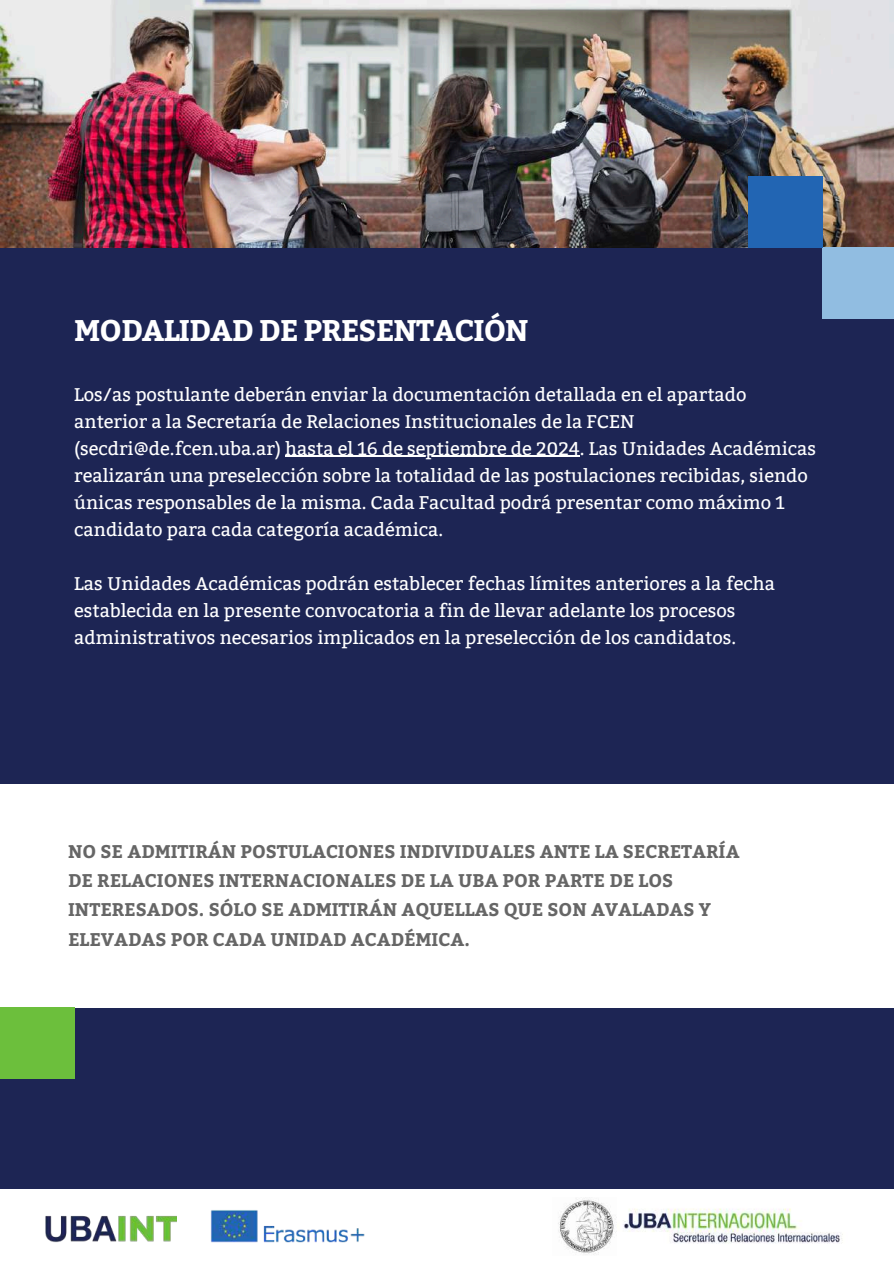
<style>
.page{position:relative;width:894px;height:1264px;background:#fff}
.page>*{position:absolute;margin:0;border:0;box-sizing:border-box;transform-origin:0 0}
.t1{font:700 29.85px "Bitter";letter-spacing:-.03em;color:#fff}
.t2{font:18.3px/27px "Bitter";color:#fff}
.t3{font:700 18.3px/29.2px "Bitter";color:#666}
</style>
<div class="page">
<div style="left:0;top:0;width:893px;height:1263px;background:#1d2554"></div>
<div style="left:0;top:784px;width:893px;height:223px;background:#fff"></div>
<div style="left:0;top:1188px;width:893px;height:75px;background:#fff"></div>
<img style="left:0;top:0;width:893px;height:248px">
<hr style="left:285px;top:456px;width:294px;height:1px;background:#fff">
<div style="left:0;top:1007px;width:74px;height:71px;background:#6cbf3c"></div>
<div style="left:822px;top:247px;width:71px;height:71px;background:#91bde1"></div>
<div style="left:747px;top:176px;width:75px;height:71px;background:#2265b3"></div>
<img style="left:45px;top:1216px;width:131px;height:27px">
<img style="left:210px;top:1210px;width:155px;height:33px">
<img style="left:558px;top:1198px;width:59px;height:57px">
<img style="left:623px;top:1208px;width:220px;height:36px">
<h1 class="t1" style="left:74px;top:308px;width:456px">MODALIDAD DE PRESENTACIÓN</h1>
<p class="t2" style="left:74px;top:381px;width:743px">Los/as postulante deberán enviar la documentación detallada en el apartado anterior a la Secretaría de Relaciones Institucionales de la FCEN (secdri@de.fcen.uba.ar) hasta el 16 de septiembre de 2024. Las Unidades Académicas realizarán una preselección sobre la totalidad de las postulaciones recibidas, siendo únicas responsables de la misma. Cada Facultad podrá presentar como máximo 1 candidato para cada categoría académica.</p>
<p class="t2" style="left:74px;top:570px;width:702px">Las Unidades Académicas podrán establecer fechas límites anteriores a la fecha establecida en la presente convocatoria a fin de llevar adelante los procesos administrativos necesarios implicados en la preselección de los candidatos.</p>
<p class="t3" style="left:68px;top:835px;width:673px">NO SE ADMITIRÁN POSTULACIONES INDIVIDUALES ANTE LA SECRETARÍA DE RELACIONES INTERNACIONALES DE LA UBA POR PARTE DE LOS INTERESADOS. SÓLO SE ADMITIRÁN AQUELLAS QUE SON AVALADAS Y ELEVADAS POR CADA UNIDAD ACADÉMICA.</p>
</div>
